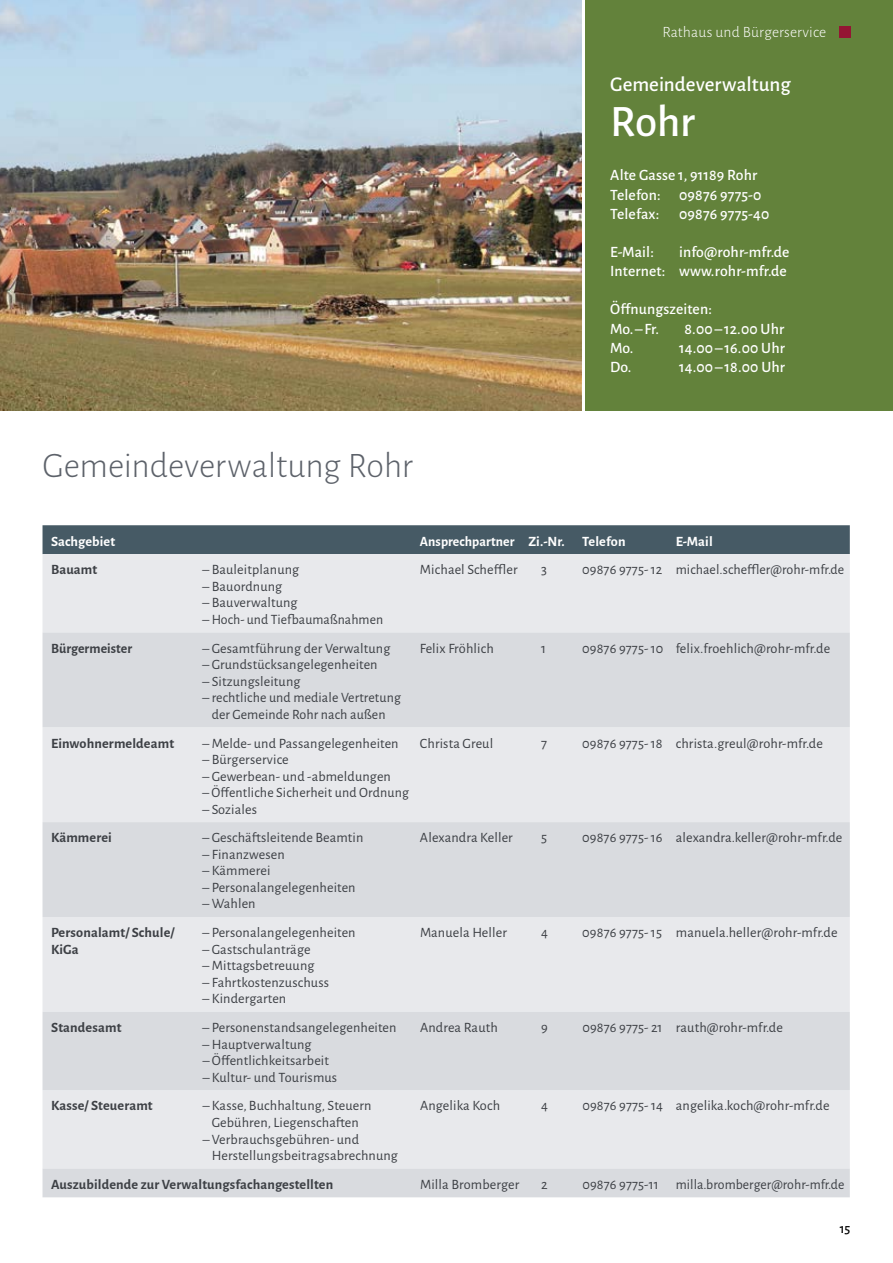
<style>
.page{position:relative;width:893px;height:1263px;background:#fff}
.page>*{position:absolute;margin:0;border:0;box-sizing:border-box;transform-origin:0 0}
.t1{font:500 45px "Alegreya Sans";color:#fff}
.t2{font:300 36px "Alegreya Sans";letter-spacing:-.005em;color:#5d626a}
.t3{font:500 21px "Alegreya Sans";color:#fff}
.t4{font:500 15.75px/19.2px "Alegreya Sans";letter-spacing:.01em;color:#fff}
.t5{font:300 15.75px "Alegreya Sans";letter-spacing:.01em;color:#fff}
.t6{font:14.25px/16.5px "Alegreya Sans";letter-spacing:.01em;color:#3d4045;text-align:center}
.t7{font:700 14.25px "Alegreya Sans";letter-spacing:.01em;color:#3d4045}
.t8{font:700 14.25px "Alegreya Sans";letter-spacing:.005em;color:#fff}
.t9{font:500 13.8px "Alegreya Sans";color:#000}
</style>
<div class="page">
<img style="left:0;top:0;width:581px;height:410px">
<div style="left:585px;top:0;width:308px;height:410px;background:#63823b"></div>
<div style="left:838px;top:26px;width:12px;height:12px;background:#941533"></div>
<div style="left:43px;top:525px;width:807px;height:29px;background:#465a65"></div>
<div style="left:43px;top:554px;width:807px;height:78px;background:#e8e9ec"></div>
<svg style="left:43px;top:632px;width:807px;height:565px;background:#e0e1e5"></svg>
<p class="t5" style="left:662px;top:22px;width:165px">Rathaus und Bürgerservice</p>
<h3 class="t3" style="left:610px;top:69px;width:182px">Gemeindeverwaltung</h3>
<h1 class="t1" style="left:610px;top:90px;width:86px">Rohr</h1>
<p class="t4" style="left:610px;top:165px;width:153px">Alte Gasse 1, 91189 Rohr<br>Telefon: 09876 9775-0<br>Telefax:</p>
<p class="t4" style="left:679px;top:203px;width:92px">09876 9775-40</p>
<p class="t4" style="left:610px;top:241px;width:181px;text-align:right">info@rohr-mfr.de<br>Internet: www.rohr-mfr.de</p>
<p class="t4" style="left:610px;top:299px;width:103px">Öffnungszeiten:<br>Mo.– Fr.</p>
<p class="t4" style="left:610px;top:241px;width:45px">E-Mail:</p>
<p class="t4" style="left:685px;top:318px;width:101px">8.00– 12.00 Uhr</p>
<h2 class="t2" style="left:43px;top:442px;width:372px">Gemeindeverwaltung Rohr</h2>
<p class="t4" style="left:610px;top:337px;width:25px">Mo.</p>
<p class="t4" style="left:679px;top:337px;width:107px">14.00– 16.00 Uhr</p>
<p class="t4" style="left:610px;top:356px;width:23px">Do.</p>
<p class="t4" style="left:679px;top:356px;width:107px">14.00– 18.00 Uhr</p>
<p class="t8" style="left:51px;top:531px;width:66px">Sachgebiet</p>
<p class="t8" style="left:420px;top:531px;width:207px">Ansprechpartner Zi.-Nr. Telefon</p>
<p class="t8" style="left:676px;top:531px;width:39px">E-Mail</p>
<p class="t7" style="left:51px;top:559px;width:48px">Bauamt</p>
<p class="t6" style="left:203px;top:561px;width:98px">– Bauleitplanung</p>
<p class="t6" style="left:203px;top:577px;width:81px">– Bauordnung</p>
<p class="t6" style="left:203px;top:594px;width:97px">– Bauverwaltung</p>
<p class="t6" style="left:203px;top:610px;width:182px">– Hoch- und Tiefbaumaßnahmen</p>
<p class="t6" style="left:420px;top:561px;width:99px">Michael Scheffler</p>
<p class="t6" style="left:541px;top:561px;width:7px">3</p>
<p class="t6" style="left:582px;top:561px;width:263px">09876 9775- 12 michael.scheffler@rohr-mfr.de</p>
<p class="t7" style="left:51px;top:638px;width:83px">Bürgermeister</p>
<p class="t6" style="left:203px;top:639px;width:189px">– Gesamtführung der Verwaltung</p>
<p class="t6" style="left:203px;top:656px;width:177px">– Grundstücksangelegenheiten</p>
<p class="t6" style="left:203px;top:672px;width:99px">– Sitzungsleitung</p>
<p class="t6" style="left:203px;top:689px;width:200px">– rechtliche und mediale Vertretung der Gemeinde Rohr nach außen</p>
<p class="t7" style="left:51px;top:733px;width:125px">Einwohnermeldeamt</p>
<p class="t6" style="left:203px;top:734px;width:198px">– Melde- und Passangelegenheiten</p>
<p class="t6" style="left:203px;top:751px;width:88px">– Bürgerservice</p>
<p class="t6" style="left:203px;top:767px;width:190px">– Gewerbean- und -abmeldungen</p>
<p class="t6" style="left:203px;top:784px;width:208px">– Öffentliche Sicherheit und Ordnung</p>
<p class="t6" style="left:203px;top:800px;width:56px">– Soziales</p>
<p class="t7" style="left:51px;top:827px;width:62px">Kämmerei</p>
<p class="t6" style="left:203px;top:829px;width:162px">– Geschäftsleitende Beamtin</p>
<p class="t6" style="left:203px;top:845px;width:84px">– Finanzwesen</p>
<p class="t6" style="left:203px;top:862px;width:69px">– Kämmerei</p>
<p class="t6" style="left:203px;top:878px;width:155px">– Personalangelegenheiten</p>
<p class="t6" style="left:203px;top:895px;width:55px">– Wahlen</p>
<p class="t7" style="left:51px;top:922px;width:125px">Personalamt/ Schule/</p>
<p class="t6" style="left:203px;top:924px;width:155px">– Personalangelegenheiten</p>
<p class="t7" style="left:51px;top:939px;width:29px">KiGa</p>
<p class="t6" style="left:203px;top:940px;width:109px">– Gastschulanträge</p>
<p class="t6" style="left:203px;top:957px;width:113px">– Mittagsbetreuung</p>
<p class="t6" style="left:203px;top:973px;width:128px">– Fahrtkostenzuschuss</p>
<p class="t6" style="left:203px;top:990px;width:85px">– Kindergarten</p>
<p class="t7" style="left:51px;top:1017px;width:72px">Standesamt</p>
<p class="t6" style="left:203px;top:1019px;width:195px">– Personenstandsangelegenheiten</p>
<p class="t6" style="left:203px;top:1035px;width:110px">– Hauptverwaltung</p>
<p class="t6" style="left:203px;top:1052px;width:128px">– Öffentlichkeitsarbeit</p>
<p class="t6" style="left:203px;top:1068px;width:136px">– Kultur- und Tourismus</p>
<p class="t7" style="left:51px;top:1095px;width:103px">Kasse/ Steueramt</p>
<p class="t6" style="left:203px;top:1097px;width:170px">– Kasse, Buchhaltung, Steuern<br>Gebühren, Liegenschaften</p>
<p class="t6" style="left:212px;top:1130px;width:188px;text-align:left;text-indent:-9px">– Verbrauchsgebühren- und<br>Herstellungsbeitragsabrechnung</p>
<p class="t6" style="left:420px;top:639px;width:75px">Felix Fröhlich</p>
<p class="t6" style="left:541px;top:639px;width:6px">1</p>
<p class="t6" style="left:582px;top:639px;width:249px">09876 9775- 10 felix.froehlich@rohr-mfr.de</p>
<p class="t6" style="left:420px;top:734px;width:75px">Christa Greul</p>
<p class="t6" style="left:541px;top:734px;width:7px">7</p>
<p class="t6" style="left:582px;top:734px;width:242px">09876 9775- 18 christa.greul@rohr-mfr.de</p>
<p class="t6" style="left:420px;top:829px;width:94px">Alexandra Keller</p>
<p class="t6" style="left:541px;top:829px;width:7px">5</p>
<p class="t6" style="left:582px;top:829px;width:262px">09876 9775- 16 alexandra.keller@rohr-mfr.de</p>
<p class="t6" style="left:420px;top:924px;width:88px">Manuela Heller</p>
<p class="t6" style="left:541px;top:924px;width:8px">4</p>
<p class="t6" style="left:582px;top:924px;width:257px">09876 9775- 15 manuela.heller@rohr-mfr.de</p>
<p class="t6" style="left:420px;top:1019px;width:79px">Andrea Rauth</p>
<p class="t6" style="left:541px;top:1019px;width:8px">9</p>
<p class="t6" style="left:582px;top:1019px;width:202px">09876 9775- 21 rauth@rohr-mfr.de</p>
<p class="t6" style="left:420px;top:1097px;width:82px">Angelika Koch</p>
<p class="t6" style="left:541px;top:1097px;width:8px">4</p>
<p class="t6" style="left:582px;top:1097px;width:249px">09876 9775- 14 angelika.koch@rohr-mfr.de</p>
<p class="t7" style="left:51px;top:1174px;width:284px">Auszubildende zur Verwaltungsfachangestellten</p>
<p class="t6" style="left:420px;top:1175px;width:101px">Milla Bromberger</p>
<p class="t6" style="left:541px;top:1175px;width:8px">2</p>
<p class="t6" style="left:582px;top:1175px;width:263px">09876 9775-11 milla.bromberger@rohr-mfr.de</p>
<p class="t9" style="left:840px;top:1219px;width:12px">15</p>
</div>
